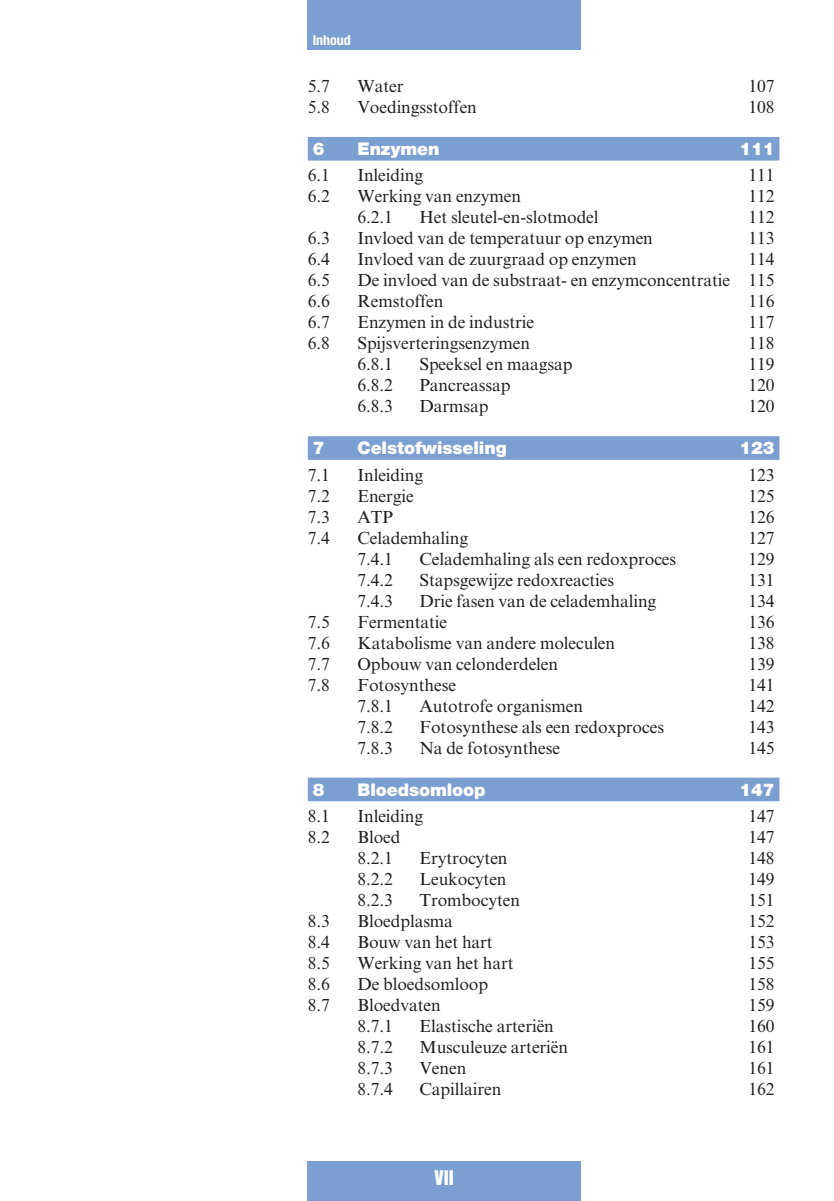
<style>
.page{position:relative;width:834px;height:1201px;background:#fff}
.page>*{position:absolute;margin:0;border:0;box-sizing:border-box;transform-origin:0 0}
.t1{font:18.38px "Helvetica Inserat LT Std";color:#fff}
.t2{font:17.5px "Times New Roman MT Std";letter-spacing:-.005em;color:#231f20}
.t3{font:900 17.5px "Helvetica Neue LT Std";letter-spacing:-.005em;color:#fff}
.t4{font:700 condensed 14px "Helvetica Neue LT Std";color:#fff}
</style>
<div class="page">
<div style="left:308px;top:137px;width:471px;height:24px;background:#7c9fd2"></div>
<div style="left:308px;top:436px;width:471px;height:24px;background:#7c9fd2"></div>
<div style="left:308px;top:777px;width:471px;height:24px;background:#7c9fd2"></div>
<div style="left:308px;top:0;width:272px;height:50px;background:#7c9fd2"></div>
<div style="left:308px;top:1161px;width:272px;height:40px;background:#7c9fd2"></div>
<p class="t4" style="left:312px;top:35px;width:40px">Inhoud</p>
<p class="t2" style="left:308px;top:79px;width:24px">5.7</p>
<p class="t2" style="left:357px;top:79px;width:47px">Water</p>
<p class="t2" style="left:748px;top:79px;width:28px">107</p>
<p class="t2" style="left:308px;top:100px;width:24px">5.8</p>
<p class="t2" style="left:357px;top:100px;width:121px">Voedingsstoffen</p>
<p class="t2" style="left:748px;top:100px;width:28px">108</p>
<p class="t3" style="left:312px;top:142px;width:13px">6</p>
<p class="t3" style="left:357px;top:142px;width:83px">Enzymen</p>
<p class="t3" style="left:739px;top:142px;width:36px">111</p>
<p class="t2" style="left:308px;top:169px;width:24px">6.1</p>
<p class="t2" style="left:357px;top:169px;width:67px">Inleiding</p>
<p class="t2" style="left:748px;top:169px;width:28px">111</p>
<p class="t2" style="left:308px;top:190px;width:24px">6.2</p>
<p class="t2" style="left:357px;top:190px;width:165px">Werking van enzymen</p>
<p class="t2" style="left:748px;top:190px;width:28px">112</p>
<p class="t2" style="left:357px;top:211px;width:37px">6.2.1</p>
<p class="t2" style="left:419px;top:211px;width:180px">Het sleutel-en-slotmodel</p>
<p class="t2" style="left:748px;top:211px;width:28px">112</p>
<p class="t2" style="left:308px;top:232px;width:24px">6.3</p>
<p class="t2" style="left:357px;top:232px;width:297px">Invloed van de temperatuur op enzymen</p>
<p class="t2" style="left:748px;top:232px;width:28px">113</p>
<p class="t2" style="left:308px;top:253px;width:24px">6.4</p>
<p class="t2" style="left:357px;top:253px;width:281px">Invloed van de zuurgraad op enzymen</p>
<p class="t2" style="left:748px;top:253px;width:28px">114</p>
<p class="t2" style="left:308px;top:274px;width:24px">6.5</p>
<p class="t2" style="left:357px;top:274px;width:418px">De invloed van de substraat- en enzym concentratie 115</p>
<p class="t2" style="left:308px;top:295px;width:24px">6.6</p>
<p class="t2" style="left:357px;top:295px;width:87px">Remstoffen</p>
<p class="t2" style="left:748px;top:295px;width:28px">116</p>
<p class="t2" style="left:308px;top:316px;width:24px">6.7</p>
<p class="t2" style="left:357px;top:316px;width:178px">Enzymen in de industrie</p>
<p class="t2" style="left:748px;top:316px;width:28px">117</p>
<p class="t2" style="left:308px;top:337px;width:24px">6.8</p>
<p class="t2" style="left:357px;top:337px;width:174px">Spijsverteringsenzymen</p>
<p class="t2" style="left:748px;top:337px;width:28px">118</p>
<p class="t2" style="left:357px;top:358px;width:37px">6.8.1</p>
<p class="t2" style="left:419px;top:358px;width:154px">Speeksel en maagsap</p>
<p class="t2" style="left:748px;top:358px;width:28px">119</p>
<p class="t2" style="left:357px;top:379px;width:37px">6.8.2</p>
<p class="t2" style="left:419px;top:379px;width:92px">Pancreassap</p>
<p class="t2" style="left:748px;top:379px;width:28px">120</p>
<p class="t2" style="left:357px;top:400px;width:37px">6.8.3</p>
<p class="t2" style="left:419px;top:400px;width:70px">Darmsap</p>
<p class="t2" style="left:748px;top:400px;width:28px">120</p>
<p class="t3" style="left:312px;top:442px;width:13px">7</p>
<p class="t3" style="left:357px;top:442px;width:151px">Celstofwisseling</p>
<p class="t3" style="left:739px;top:442px;width:36px">123</p>
<p class="t2" style="left:308px;top:468px;width:24px">7.1</p>
<p class="t2" style="left:357px;top:468px;width:67px">Inleiding</p>
<p class="t2" style="left:748px;top:468px;width:28px">123</p>
<p class="t2" style="left:308px;top:489px;width:24px">7.2</p>
<p class="t2" style="left:357px;top:489px;width:58px">Energie</p>
<p class="t2" style="left:748px;top:489px;width:28px">125</p>
<p class="t2" style="left:308px;top:510px;width:24px">7.3</p>
<p class="t2" style="left:357px;top:510px;width:37px">ATP</p>
<p class="t2" style="left:748px;top:510px;width:28px">126</p>
<p class="t2" style="left:308px;top:531px;width:24px">7.4</p>
<p class="t2" style="left:357px;top:531px;width:112px">Celademhaling</p>
<p class="t2" style="left:748px;top:531px;width:28px">127</p>
<p class="t2" style="left:357px;top:552px;width:37px">7.4.1</p>
<p class="t2" style="left:419px;top:552px;width:258px">Celademhaling als een redoxproces</p>
<p class="t2" style="left:748px;top:552px;width:28px">129</p>
<p class="t2" style="left:357px;top:573px;width:37px">7.4.2</p>
<p class="t2" style="left:419px;top:573px;width:196px">Stapsgewijze redoxreacties</p>
<p class="t2" style="left:748px;top:573px;width:28px">131</p>
<p class="t2" style="left:357px;top:594px;width:37px">7.4.3</p>
<p class="t2" style="left:419px;top:594px;width:238px">Drie fasen van de celademhaling</p>
<p class="t2" style="left:748px;top:594px;width:28px">134</p>
<p class="t2" style="left:308px;top:615px;width:24px">7.5</p>
<p class="t2" style="left:357px;top:615px;width:91px">Fermentatie</p>
<p class="t2" style="left:748px;top:615px;width:28px">136</p>
<p class="t2" style="left:308px;top:636px;width:24px">7.6</p>
<p class="t2" style="left:357px;top:636px;width:259px">Katabolisme van andere moleculen</p>
<p class="t2" style="left:748px;top:636px;width:28px">138</p>
<p class="t2" style="left:308px;top:657px;width:24px">7.7</p>
<p class="t2" style="left:357px;top:657px;width:202px">Opbouw van celonderdelen</p>
<p class="t2" style="left:748px;top:657px;width:28px">139</p>
<p class="t2" style="left:308px;top:678px;width:24px">7.8</p>
<p class="t2" style="left:357px;top:678px;width:100px">Fotosynthese</p>
<p class="t2" style="left:748px;top:678px;width:28px">141</p>
<p class="t2" style="left:357px;top:699px;width:37px">7.8.1</p>
<p class="t2" style="left:419px;top:699px;width:165px">Autotrofe organismen</p>
<p class="t2" style="left:748px;top:699px;width:28px">142</p>
<p class="t2" style="left:357px;top:720px;width:37px">7.8.2</p>
<p class="t2" style="left:419px;top:720px;width:246px">Fotosynthese als een redoxproces</p>
<p class="t2" style="left:748px;top:720px;width:28px">143</p>
<p class="t2" style="left:357px;top:741px;width:37px">7.8.3</p>
<p class="t2" style="left:419px;top:741px;width:142px">Na de fotosynthese</p>
<p class="t2" style="left:748px;top:741px;width:28px">145</p>
<p class="t3" style="left:312px;top:783px;width:13px">8</p>
<p class="t3" style="left:357px;top:783px;width:130px">Bloedsomloop</p>
<p class="t3" style="left:739px;top:783px;width:36px">147</p>
<p class="t2" style="left:308px;top:809px;width:24px">8.1</p>
<p class="t2" style="left:357px;top:809px;width:67px">Inleiding</p>
<p class="t2" style="left:748px;top:809px;width:28px">147</p>
<p class="t2" style="left:308px;top:830px;width:24px">8.2</p>
<p class="t2" style="left:357px;top:830px;width:45px">Bloed</p>
<p class="t2" style="left:748px;top:830px;width:28px">147</p>
<p class="t2" style="left:357px;top:851px;width:37px">8.2.1</p>
<p class="t2" style="left:419px;top:851px;width:90px">Erytrocyten</p>
<p class="t2" style="left:748px;top:851px;width:28px">148</p>
<p class="t2" style="left:357px;top:872px;width:37px">8.2.2</p>
<p class="t2" style="left:419px;top:872px;width:89px">Leukocyten</p>
<p class="t2" style="left:748px;top:872px;width:28px">149</p>
<p class="t2" style="left:357px;top:893px;width:37px">8.2.3</p>
<p class="t2" style="left:419px;top:893px;width:102px">Trombocyten</p>
<p class="t2" style="left:748px;top:893px;width:28px">151</p>
<p class="t2" style="left:308px;top:914px;width:24px">8.3</p>
<p class="t2" style="left:357px;top:914px;width:97px">Bloedplasma</p>
<p class="t2" style="left:748px;top:914px;width:28px">152</p>
<p class="t2" style="left:308px;top:935px;width:24px">8.4</p>
<p class="t2" style="left:357px;top:935px;width:137px">Bouw van het hart</p>
<p class="t2" style="left:748px;top:935px;width:28px">153</p>
<p class="t2" style="left:308px;top:956px;width:24px">8.5</p>
<p class="t2" style="left:357px;top:956px;width:157px">Werking van het hart</p>
<p class="t2" style="left:748px;top:956px;width:28px">155</p>
<p class="t2" style="left:308px;top:977px;width:24px">8.6</p>
<p class="t2" style="left:357px;top:977px;width:132px">De bloedsomloop</p>
<p class="t2" style="left:748px;top:977px;width:28px">158</p>
<p class="t2" style="left:308px;top:998px;width:24px">8.7</p>
<p class="t2" style="left:357px;top:998px;width:85px">Bloedvaten</p>
<p class="t2" style="left:748px;top:998px;width:28px">159</p>
<p class="t2" style="left:357px;top:1019px;width:37px">8.7.1</p>
<p class="t2" style="left:419px;top:1019px;width:136px">Elastische arteriën</p>
<p class="t2" style="left:748px;top:1019px;width:28px">160</p>
<p class="t2" style="left:357px;top:1040px;width:37px">8.7.2</p>
<p class="t2" style="left:419px;top:1040px;width:150px">Musculeuze arteriën</p>
<p class="t2" style="left:748px;top:1040px;width:28px">161</p>
<p class="t2" style="left:357px;top:1061px;width:37px">8.7.3</p>
<p class="t2" style="left:419px;top:1061px;width:48px">Venen</p>
<p class="t2" style="left:748px;top:1061px;width:28px">161</p>
<p class="t2" style="left:357px;top:1082px;width:37px">8.7.4</p>
<p class="t2" style="left:419px;top:1082px;width:83px">Capillairen</p>
<p class="t2" style="left:748px;top:1082px;width:28px">162</p>
<p class="t1" style="left:434px;top:1169px;width:21px">VII</p>
</div>
